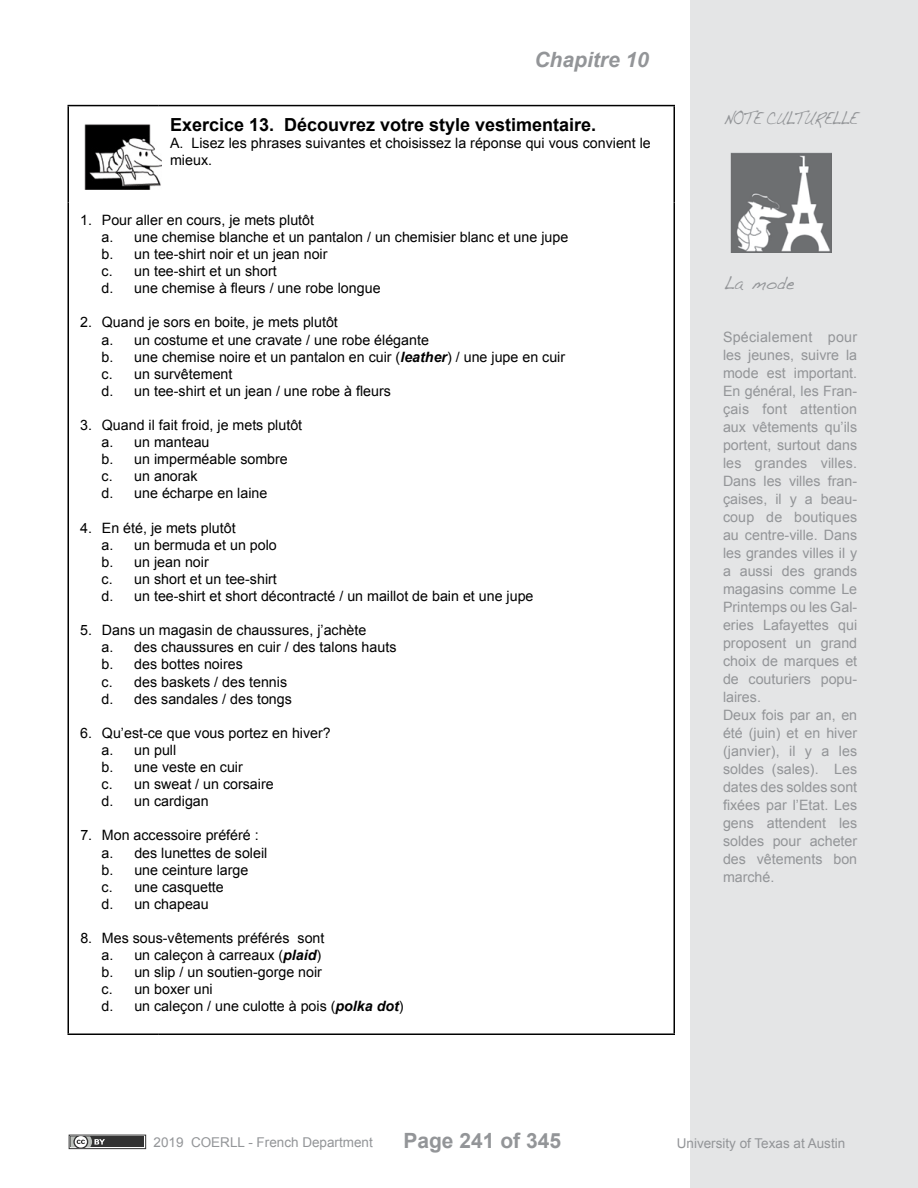
<style>
.page{position:relative;width:918px;height:1188px;background:#fff}
.page>*{position:absolute;margin:0;border:0;box-sizing:border-box;transform-origin:0 0}
.t1{font:700 21px "Arial";color:#939598}
.t2{font:italic 700 21px "Arial";color:#939598}
.t3{font:700 18px "Arial";color:#000}
.t4{font:15px "Dakota";letter-spacing:-.08em;color:#939598;scale:.78 1}
.t5{font:15px "Dakota";letter-spacing:-.08em;color:#939598;scale:.9 1}
.t6{font:14.25px/17.1px "Arial";color:#000}
.t7{font:14.25px/18px "Arial";color:#939598}
.t8{font:13.5px "Arial";color:#939598}
.s1{font-weight:700;font-style:italic}
</style>
<div class="page">
<div style="left:690px;top:0;width:228px;height:1188px;background:#e4e5e6"></div>
<svg style="left:69px;top:1135px;width:77px;height:14px"></svg>
<div style="left:71px;top:1136px;width:73px;height:11px;background:#333"></div>
<svg style="left:71px;top:1136px;width:34px;height:11px"></svg>
<img style="left:730px;top:152px;width:102px;height:101px">
<hr style="left:68px;top:105px;width:90px;height:1px;background:#000">
<hr style="left:68px;top:106px;width:1px;height:96px;background:#000">
<hr style="left:158px;top:105px;width:517px;height:1px;background:#000">
<hr style="left:673px;top:106px;width:2px;height:96px;background:#000">
<hr style="left:68px;top:202px;width:1px;height:832px;background:#000">
<hr style="left:673px;top:202px;width:2px;height:832px;background:#000">
<hr style="left:68px;top:1034px;width:90px;height:1px;background:#000">
<hr style="left:158px;top:1034px;width:517px;height:1px;background:#000">
<img style="left:84px;top:124px;width:78px;height:66px">
<h1 class="t2" style="left:535px;top:46px;width:116px">Chapitre 10</h1>
<p class="t3" style="left:170px;top:112px;width:428px">Exercice 13. Découvrez votre style vestimentaire.</p>
<p class="t6" style="left:170px;top:134px;width:482px">A. Lisez les phrases suivantes et choisissez la réponse qui vous convient le mieux.</p>
<p class="t6" style="left:102px;top:211px;width:468px;text-indent:-21px">1. Pour aller en cours, je mets plutôt<br>a. une chemise blanche et un pantalon / un chemisier blanc et une jupe b. un tee-shirt noir et un jean noir<br>c. un tee-shirt et un short<br>d. une chemise à fleurs / une robe longue</p>
<p class="t6" style="left:102px;top:314px;width:465px;text-indent:-21px">2. Quand je sors en boite, je mets plutôt<br>a. un costume et une cravate / une robe élégante<br>b. une chemise noire et un pantalon en cuir (<span class="s1">leather</span>) / une jupe en cuir c. un survêtement<br>d. un tee-shirt et un jean / une robe à fleurs</p>
<p class="t6" style="left:102px;top:417px;width:202px;text-indent:-21px">3. Quand il fait froid, je mets plutôt a. un manteau<br>b. un imperméable sombre c. un anorak<br>d. une écharpe en laine</p>
<p class="t6" style="left:102px;top:519px;width:433px;text-indent:-21px">4. En été, je mets plutôt<br>a. un bermuda et un polo<br>b. un jean noir<br>c. un short et un tee-shirt<br>d. un tee-shirt et short décontracté / un maillot de bain et une jupe</p>
<p class="t6" style="left:102px;top:622px;width:296px;text-indent:-21px">5. Dans un magasin de chaussures, j’achète<br>a. des chaussures en cuir / des talons hauts b. des bottes noires<br>c. des baskets / des tennis<br>d. des sandales / des tongs</p>
<p class="t6" style="left:102px;top:724px;width:231px;text-indent:-21px">6. Qu’est-ce que vous portez en hiver? a. un pull<br>b. une veste en cuir<br>c. un sweat / un corsaire<br>d. un cardigan</p>
<p class="t6" style="left:102px;top:827px;width:167px;text-indent:-21px">7. Mon accessoire préféré : a. des lunettes de soleil b. une ceinture large<br>c. une casquette<br>d. un chapeau</p>
<p class="t6" style="left:102px;top:930px;width:304px;text-indent:-21px">8. Mes sous-vêtements préférés sont<br>a. un caleçon à carreaux (<span class="s1">plaid</span>)<br>b. un slip / un soutien-gorge noir<br>c. un boxer uni<br>d. un caleçon / une culotte à pois (<span class="s1">polka dot</span>)</p>
<p class="t4" style="left:723px;top:110px;width:174px">NOTE CULTURELLE</p>
<p class="t5" style="left:723px;top:275px;width:81px">La mode</p>
<p class="t7" style="left:723px;top:328px;width:136px">Spécialement pour les jeunes, suivre la mode est important.<br>En général, les Fran&shy;çais font attention aux vêtements qu’ils portent, surtout dans les grandes villes.<br>Dans les villes fran&shy;çaises, il y a beau&shy;coup de boutiques au centre-ville. Dans les grandes villes il y a aussi des grands magasins comme Le<br>Printemps ou les Gal&shy;eries Lafayettes qui proposent un grand choix de marques et de couturiers popu&shy;laires.<br>Deux fois par an, en été (juin) et en hiver (janvier), il y a les soldes (sales). Les dates des soldes sont fixées par l’Etat. Les gens attendent les soldes pour acheter des vêtements bon marché.</p>
<p class="t8" style="left:154px;top:1133px;width:221px">2019 COERLL - French Department</p>
<h1 class="t1" style="left:403px;top:1126px;width:159px">Page 241 of 345</h1>
<p class="t8" style="left:677px;top:1134px;width:170px">University of Texas at Austin</p>
</div>
